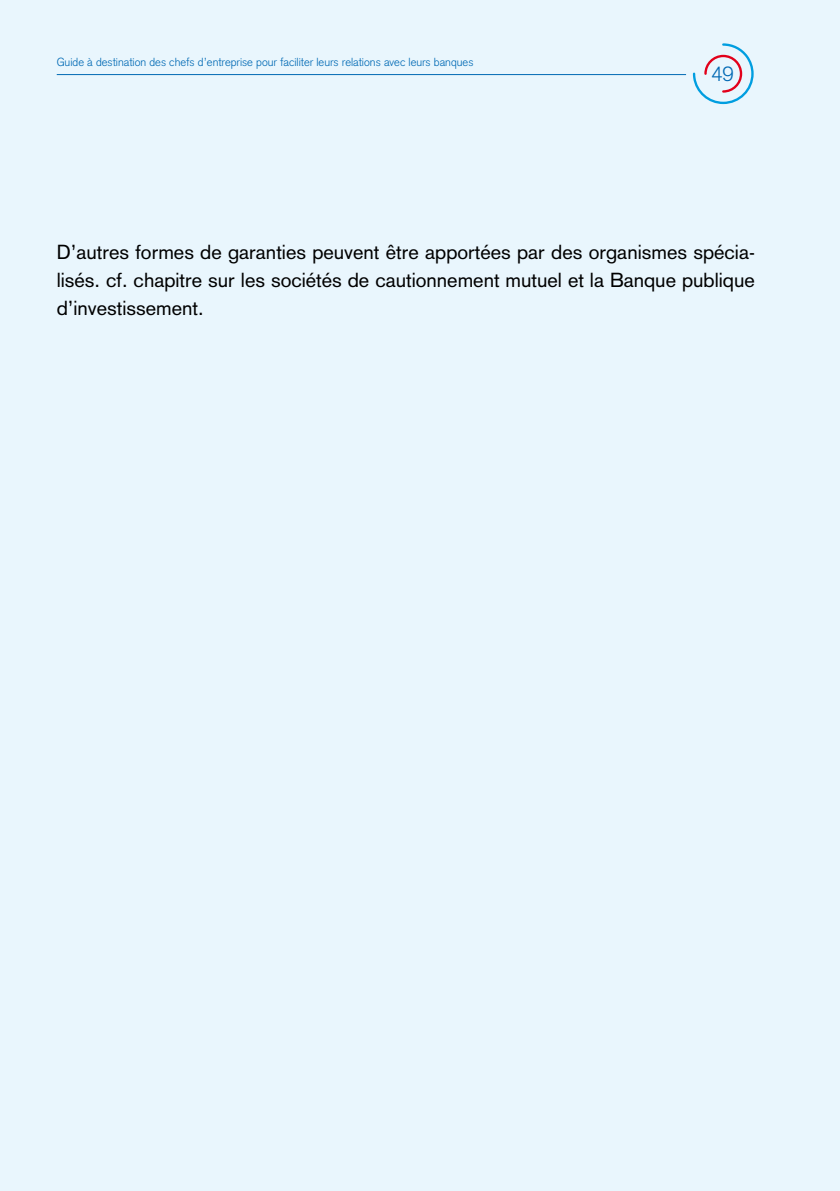
<style>
.page{position:relative;width:840px;height:1191px;background:#fff}
.page>*{position:absolute;margin:0;border:0;box-sizing:border-box;transform-origin:0 0}
.t1{font:300 20.2px "Basic Commercial LT";color:#0069b4}
.t2{font:20px/28px "Basic Commercial LT";color:#000;text-align:justify}
.t3{font:300 11.6px "Basic Commercial LT";color:#0069b4}
</style>
<div class="page">
<div style="left:0;top:0;width:839px;height:1191px;background:#e9f6fd"></div>
<svg style="left:692px;top:43px;width:62px;height:62px"></svg>
<hr style="left:57px;top:74px;width:628px;height:1px;background:#0069b4">
<p class="t3" style="left:57px;top:55px;width:418px">Guide à destination des chefs d’entreprise pour faciliter leurs relations avec leurs banques</p>
<p class="t1" style="left:711px;top:62px;width:24px">49</p>
<p class="t2" style="left:57px;top:238px;width:699px">D’autres formes de garanties peuvent être apportées par des organismes spécia&shy;lisés. cf. chapitre sur les sociétés de cautionnement mutuel et la Banque publique d’investissement.</p>
</div>
